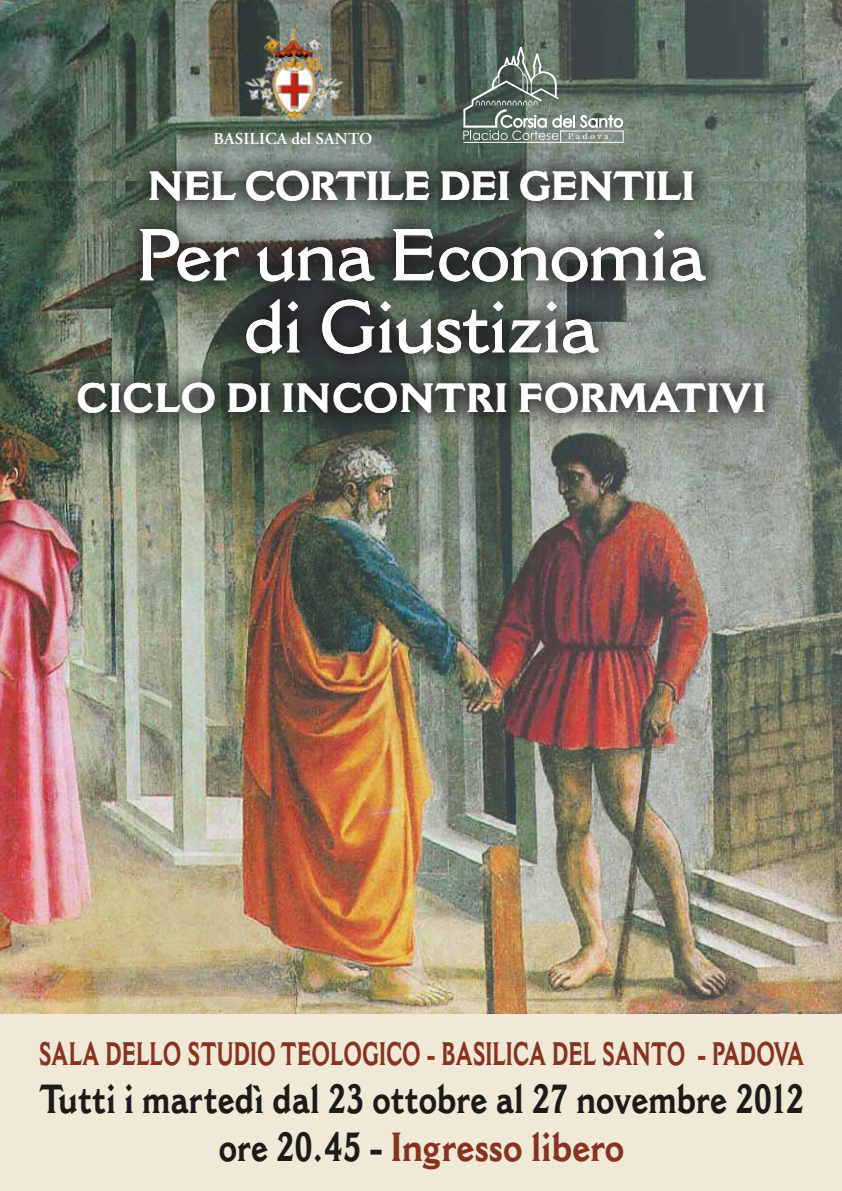
<style>
.page{position:relative;width:842px;height:1191px;background:#fff}
.page>*{position:absolute;margin:0;border:0;box-sizing:border-box;transform-origin:0 0}
.t1{font:600 72px/72px "Cantoria MT Std";letter-spacing:-.02em;color:#fff;text-align:center}
.t2{font:700 40px/48px "Cantoria MT Std";color:#1c1b1a;text-align:center;scale:.8 1}
.t3{font:700 40px "Cantoria MT Std";color:#fff}
.t4{font:700 40px "Cantoria MT Std";letter-spacing:-.02em;color:#fff}
.t5{font:700 32px "Cantoria MT Std";color:#863420;scale:.65 1}
.t6{font:600 16.6px "Adobe Garamond Pro";letter-spacing:.015em;color:#fff}
.t7{font:8.6px "Century Std";letter-spacing:.3em;color:#fff}
.s1{color:#863420}
</style>
<div class="page">
<img style="left:0;top:0;width:842px;height:181px">
<div style="left:0;top:952px;width:842px;height:239px;background:#f0e9d7"></div>
<img style="left:0;top:181px;width:842px;height:832px">
<img style="left:238px;top:20px;width:114px;height:112px">
<svg style="left:463px;top:47px;width:160px;height:93px;background:#6b7870"></svg>
<hr style="left:463px;top:142px;width:160px;height:1px;background:#fff">
<div style="left:560px;top:131px;width:63px;height:12px;border:1px solid #fff"></div>
<div style="left:59px;top:152px;width:720px;height:278px;background:#1c1b1a;opacity:.75"></div>
<p class="t6" style="left:213px;top:129px;width:160px">BASILICA DEL SANTO</p>
<p class="t7" style="left:568px;top:131px;width:42px">Padova</p>
<p class="t4" style="left:147px;top:162px;width:549px">NEL CORTILE DEI GENTILI</p>
<h1 class="t1" style="left:136px;top:219px;width:571px">Per una Economia di Giustizia</h1>
<p class="t3" style="left:76px;top:374px;width:691px">CICLO DI INCONTRI FORMATIVI</p>
<p class="t5" style="left:39px;top:1034px;width:1171px">SALA DELLO STUDIO TEOLOGICO - BASILICA DEL SANTO - PADOVA</p>
<p class="t2" style="left:39px;top:1075px;width:958px">TUTTI I MARTEDÌ DAL 23 OTTOBRE AL 27 NOVEMBRE 2012<br>ORE 20.45 - <span class="s1">INGRESSO LIBERO</span></p>
</div>
